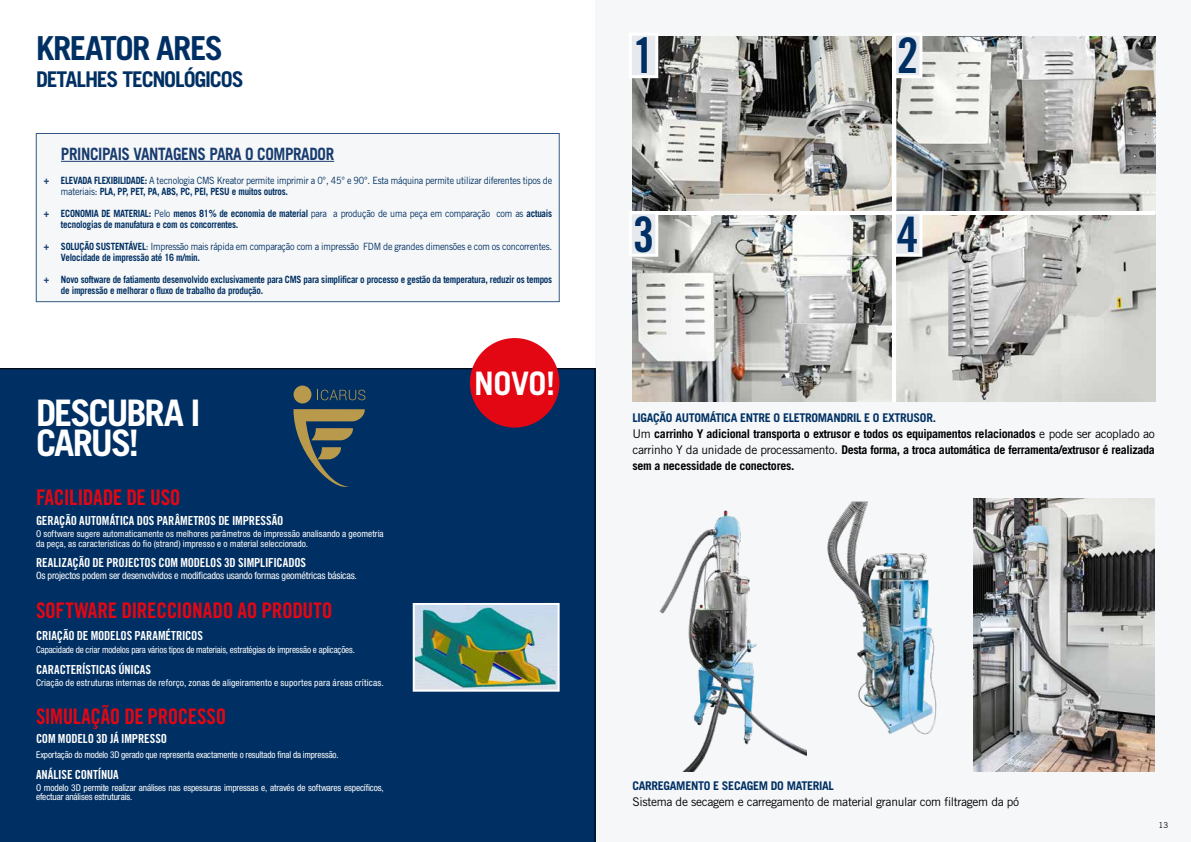
<style>
.page{position:relative;width:1191px;height:842px;background:#fff}
.page>*{position:absolute;margin:0;border:0;box-sizing:border-box;transform-origin:0 0}
.t1{font:49px "Trade Gothic LT Std Bd Cn 20";color:#003063}
.t2{font:700 36.6px/30.4px "Trade Gothic LT Std";letter-spacing:-.06em;color:#fff}
.t3{font:700 33.1px "Trade Gothic LT Std";letter-spacing:-.045em;color:#003063}
.t4{font:700 32.4px "Trade Gothic LT Std";color:#fff}
.t5{font:700 21.7px "Trade Gothic LT Std";letter-spacing:-.055em;color:#003063}
.t6{font:21.5px "Trade Gothic LT Std Bd Cn 20";letter-spacing:-.015em;color:#e30613}
.t7{font:700 17px "Trade Gothic LT Std";letter-spacing:-.025em;color:#183c6f;scale:.9 1}
.t8{font:12.5px "Trade Gothic LT Std Bd Cn 20";letter-spacing:-.01em;color:#fff}
.t9{font:700 12px/16px "Trade Gothic LT Std";letter-spacing:-.025em;color:#000}
.t10{font:12px "Trade Gothic LT Std";letter-spacing:-.025em;color:#000}
.t11{font:700 12px "Trade Gothic LT Std";letter-spacing:-.025em;color:#003063}
.t12{font:condensed 10.1px "Helvetica Neue LT Std";letter-spacing:-.02em;color:#fff}
.t13{font:700 10px/11px "Trade Gothic LT Std";letter-spacing:-.025em;color:#003063;scale:.9 1}
.t14{font:10px/11px "Trade Gothic LT Std";letter-spacing:-.025em;color:#003063;scale:.9 1}
.t15{font:condensed 9.4px/10.1px "Helvetica Neue LT Std";letter-spacing:-.005em;color:#fff}
.t16{font:condensed 9.4px "Helvetica Neue LT Std";letter-spacing:.015em;color:#fff}
.t17{font:8px "Trade Gothic LT Std";color:#000}
.s1{font-weight:700;color:#183c6f}
.s2{font-weight:700}
.s3{color:#183c6f}
.s4{font-weight:400}
.s5{color:#003063}
</style>
<div class="page">
<div style="left:595px;top:0;width:596px;height:842px;background:#f5f7f9"></div>
<img style="left:632px;top:36px;width:523px;height:175px">
<img style="left:632px;top:215px;width:523px;height:187px">
<hr style="left:632px;top:211px;width:523px;height:3px;background:#fff">
<svg style="left:891px;top:36px;width:4px;height:366px"></svg>
<img style="left:659px;top:499px;width:496px;height:272px">
<div style="left:36px;top:133px;width:523px;height:169px;background:#f4f6f7;border:1px solid #003063"></div>
<hr style="left:61px;top:161px;width:273px;height:1px;background:#183c6f">
<div style="left:630px;top:34px;width:27px;height:43px;background:#e6eaef"></div>
<div style="left:629px;top:33px;width:29px;height:45px;border:3px solid #fff"></div>
<div style="left:630px;top:213px;width:27px;height:42px;background:#e6eaef"></div>
<div style="left:629px;top:211px;width:29px;height:46px;border:3px solid #fff"></div>
<div style="left:894px;top:213px;width:27px;height:42px;background:#e6eaef"></div>
<div style="left:893px;top:211px;width:29px;height:46px;border:3px solid #fff"></div>
<div style="left:894px;top:34px;width:27px;height:43px;background:#e6eaef"></div>
<div style="left:893px;top:33px;width:29px;height:45px;border:3px solid #fff"></div>
<div style="left:0;top:368px;width:595px;height:474px;background:#003063"></div>
<div style="left:470px;top:338px;width:89px;height:90px;background:#e30613;border-radius:50%"></div>
<div style="left:293px;top:386px;width:18px;height:17px;background:#b9994c;border-radius:50%"></div>
<svg style="left:293px;top:409px;width:72px;height:78px;background:#42555a"></svg>
<svg style="left:317px;top:390px;width:48px;height:10px"></svg>
<img style="left:416px;top:606px;width:140px;height:83px">
<div style="left:413px;top:603px;width:146px;height:89px;border:2px solid #fff"></div>
<h3 class="t3" style="left:36px;top:28px;width:188px">KREATOR ARES</h3>
<h3 class="t5" style="left:36px;top:65px;width:209px">DETALHES TECNOLÓGICOS</h3>
<h3 class="t7" style="left:61px;top:143px;width:305px">PRINCIPAIS VANTAGENS PARA O COMPRADOR</h3>
<p class="t14" style="left:61px;top:174px;width:547px;text-indent:-17px"><span class="s1">+</span> <span class="s2">ELEVADA FLEXIBILIDADE:</span> A tecnologia CMS Kreator permite imprimir a 0°, 45° e 90°. Esta máquina permite utilizar diferentes tipos de materiais: <span class="s2">PLA, PP, PET, PA, ABS, PC, PEI, PESU e muitos outros.</span></p>
<p class="t13" style="left:61px;top:207px;width:547px;text-indent:-17px"><span class="s3">+</span> ECONOMIA DE MATERIAL: <span class="s4">Pelo</span> menos 81% de economia de material <span class="s4">para a produção de uma peça em comparação com as</span> actuais tecnologias de manufatura e com os concorrentes.</p>
<p class="t14" style="left:61px;top:240px;width:547px;text-indent:-17px"><span class="s1">+</span> <span class="s2">SOLUÇÃO SUSTENTÁVEL</span>: Impressão mais rápida em comparação com a impressão FDM de grandes dimensões e com os concorrentes.<br><span class="s2">Velocidade de impressão até 16 m/min.</span></p>
<p class="t13" style="left:61px;top:273px;width:547px;text-indent:-17px"><span class="s3">+</span> Novo software de fatiamento desenvolvido exclusivamente para CMS para simplificar o processo e gestão da temperatura, reduzir os tempos de impressão e melhorar o fluxo de trabalho da produção.</p>
<h2 class="t2" style="left:36px;top:397px;width:166px">DESCUBRA I<br>CARUS!</h2>
<h3 class="t6" style="left:36px;top:484px;width:146px">FACILIDADE DE USO</h3>
<h3 class="t8" style="left:36px;top:513px;width:249px">GERAÇÃO AUTOMÁTICA DOS PARÂMETROS DE IMPRESSÃO</h3>
<p class="t15" style="left:36px;top:529px;width:349px">O software sugere automaticamente os melhores parâmetros de impressão analisando a geometria da peça, as características do fio (strand) impresso e o material seleccionado.</p>
<h3 class="t8" style="left:36px;top:555px;width:271px">REALIZAÇÃO DE PROJECTOS COM MODELOS 3D SIMPLIFICADOS</h3>
<p class="t12" style="left:36px;top:570px;width:322px">Os projectos podem ser desenvolvidos e modificados usando formas geométricas básicas.</p>
<h3 class="t6" style="left:36px;top:598px;width:298px">SOFTWARE DIRECCIONADO AO PRODUTO</h3>
<h3 class="t8" style="left:36px;top:628px;width:168px">CRIAÇÃO DE MODELOS PARAMÉTRICOS</h3>
<p class="t15" style="left:36px;top:644px;width:320px">Capacidade de criar modelos para vários tipos de materiais, estratégias de impressão e aplicações.</p>
<h3 class="t8" style="left:36px;top:662px;width:116px">CARACTERÍSTICAS ÚNICAS</h3>
<p class="t16" style="left:36px;top:677px;width:349px">Criação de estruturas internas de reforço, zonas de aligeiramento e suportes para áreas críticas.</p>
<h3 class="t6" style="left:36px;top:703px;width:192px">SIMULAÇÃO DE PROCESSO</h3>
<h3 class="t8" style="left:36px;top:731px;width:132px">COM MODELO 3D JÁ IMPRESSO</h3>
<p class="t15" style="left:36px;top:749px;width:304px">Exportação do modelo 3D gerado que representa exactamente o resultado final da impressão.</p>
<h3 class="t8" style="left:36px;top:767px;width:84px">ANÁLISE CONTÍNUA</h3>
<p class="t15" style="left:36px;top:783px;width:349px;line-height:9.4px">O modelo 3D permite realizar análises nas espessuras impressas e, através de softwares específicos, efectuar análises estruturais.</p>
<h3 class="t4" style="left:474px;top:363px;width:82px">NOVO!</h3>
<h1 class="t1" style="left:632px;top:26px;width:23px">1</h1>
<h1 class="t1" style="left:897px;top:26px;width:23px">2</h1>
<h1 class="t1" style="left:632px;top:204px;width:23px">3</h1>
<h1 class="t1" style="left:897px;top:204px;width:23px">4</h1>
<p class="t9" style="left:632px;top:409px;width:524px"><span class="s5">LIGAÇÃO AUTOMÁTICA ENTRE O ELETROMANDRIL E O EXTRUSOR.<br></span><span class="s4">Um</span> carrinho Y adicional transporta o extrusor e todos os equipamentos relacionados <span class="s4">e pode ser acoplado ao carrinho Y da unidade de processamento.</span> Desta forma, a troca automática de ferramenta/extrusor é realizada sem a necessidade de conectores.</p>
<p class="t11" style="left:632px;top:778px;width:203px">CARREGAMENTO E SECAGEM DO MATERIAL</p>
<p class="t10" style="left:632px;top:794px;width:388px">Sistema de secagem e carregamento de material granular com filtragem da pó</p>
<p class="t17" style="left:1158px;top:820px;width:11px">13</p>
</div>
